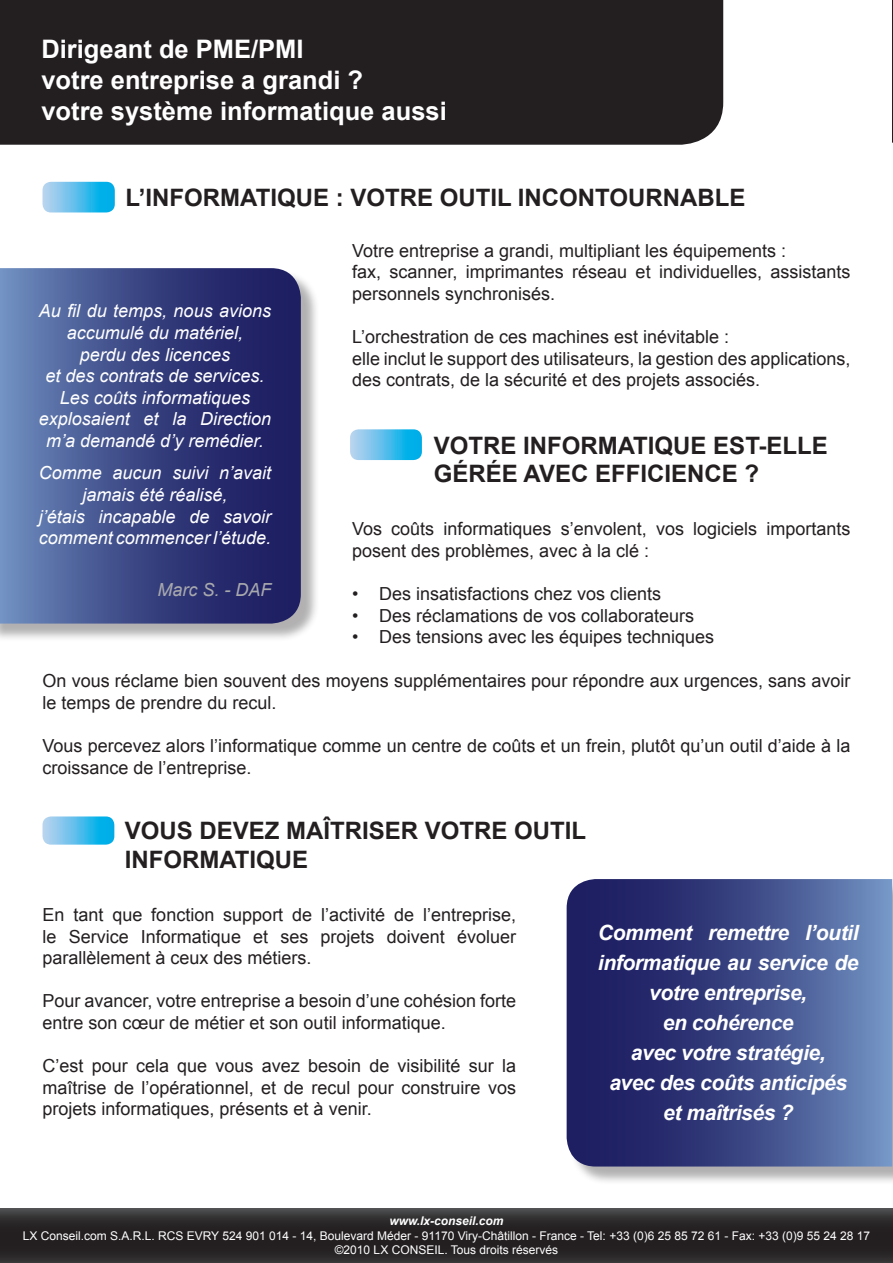
<style>
.page{position:relative;width:893px;height:1263px;background:#fff}
.page>*{position:absolute;margin:0;border:0;box-sizing:border-box;transform-origin:0 0}
.t1{font:700 25.5px "Arial";color:#fff}
.t2{font:700 24px/28.8px "Arial";color:#231f20}
.t3{font:italic 700 21px/30px "Arial";letter-spacing:-.02em;color:#fff;text-align:center}
.t4{font:18px/21.6px "Arial";color:#231f20}
.t5{font:italic 18px/21.6px "Arial";color:#fff;text-align:center}
.t6{font:italic 18px "Arial";color:#a8a9ad}
.t7{font:12px/14.4px "Arial";color:#fff;text-align:center}
.t8{font:italic 700 12px "Arial";color:#fff}
</style>
<div class="page">
<div style="left:0;top:0;width:723px;height:145px;background:#231f20"></div>
<svg style="left:892px;top:0;width:1px;height:143px"></svg>
<div style="left:569px;top:881px;width:324px;height:304px;background:#231f20;opacity:.35"></div>
<svg style="left:567px;top:879px;width:325px;height:287px;background:#3d4a87"></svg>
<div style="left:0;top:270px;width:319px;height:372px;background:#231f20;opacity:.35"></div>
<svg style="left:0;top:268px;width:301px;height:356px;background:#3d4986"></svg>
<svg style="left:0;top:1209px;width:893px;height:54px;background:#2b292a"></svg>
<svg style="left:43px;top:182px;width:72px;height:30px;background:#54bfeb"></svg>
<svg style="left:350px;top:429px;width:72px;height:31px;background:#58c0ec"></svg>
<svg style="left:43px;top:816px;width:71px;height:29px;background:#5ac1ec"></svg>
<p class="t1" style="left:41px;top:32px;width:264px">Dirigeant de PME/PMI</p>
<p class="t1" style="left:41px;top:63px;width:323px">votre entreprise a grandi ?</p>
<p class="t1" style="left:41px;top:94px;width:407px">votre système informatique aussi</p>
<p class="t2" style="left:125px;top:184px;width:621px">L’INFORMATIQUE : VOTRE OUTIL INCONTOURNABLE</p>
<p class="t5" style="left:39px;top:301px;width:234px">Au fil du temps, nous avions accumulé du matériel,</p>
<p class="t5" style="left:80px;top:344px;width:152px">perdu des licences</p>
<p class="t5" style="left:45px;top:365px;width:221px">et des contrats de services.</p>
<p class="t5" style="left:60px;top:387px;width:192px">Les coûts informatiques</p>
<p class="t5" style="left:39px;top:409px;width:234px">explosaient et la Direction m’a demandé d’y remédier.</p>
<p class="t5" style="left:39px;top:463px;width:234px">Comme aucun suivi n’avait jamais été réalisé,</p>
<p class="t5" style="left:39px;top:506px;width:234px;text-align:left">j’étais incapable de savoir comment commencer l’étude.</p>
<p class="t6" style="left:157px;top:578px;width:116px">Marc S. - DAF</p>
<p class="t4" style="left:352px;top:240px;width:436px">Votre entreprise a grandi, multipliant les équipements :</p>
<p class="t4" style="left:352px;top:261px;width:500px">fax, scanner, imprimantes réseau et individuelles, assistants personnels synchronisés.</p>
<p class="t4" style="left:352px;top:326px;width:379px">L’orchestration de ces machines est inévitable :</p>
<p class="t4" style="left:352px;top:348px;width:500px">elle inclut le support des utilisateurs, la gestion des applications, des contrats, de la sécurité et des projets associés.</p>
<p class="t2" style="left:434px;top:431px;width:396px">VOTRE INFORMATIQUE EST-ELLE<br>GÉRÉE AVEC EFFICIENCE ?</p>
<p class="t4" style="left:352px;top:518px;width:500px">Vos coûts informatiques s’envolent, vos logiciels importants posent des problèmes, avec à la clé :</p>
<p class="t4" style="left:352px;top:583px;width:311px">• Des insatisfactions chez vos clients</p>
<p class="t4" style="left:352px;top:605px;width:344px">• Des réclamations de vos collaborateurs</p>
<p class="t4" style="left:352px;top:626px;width:364px">• Des tensions avec les équipes techniques</p>
<p class="t4" style="left:43px;top:670px;width:809px">On vous réclame bien souvent des moyens supplémentaires pour répondre aux urgences, sans avoir le temps de prendre du recul.</p>
<p class="t4" style="left:43px;top:735px;width:809px">Vous percevez alors l’informatique comme un centre de coûts et un frein, plutôt qu’un outil d’aide à la croissance de l’entreprise.</p>
<p class="t2" style="left:125px;top:817px;width:463px">VOUS DEVEZ MAÎTRISER VOTRE OUTIL<br>INFORMATIQUE</p>
<p class="t4" style="left:43px;top:904px;width:475px;text-align:justify">En tant que fonction support de l’activité de l’entreprise, le Service Informatique et ses projets doivent évoluer parallèlement à ceux des métiers.</p>
<p class="t4" style="left:43px;top:990px;width:475px">Pour avancer, votre entreprise a besoin d’une cohésion forte</p>
<p class="t4" style="left:43px;top:1012px;width:405px">entre son cœur de métier et son outil informatique.</p>
<p class="t4" style="left:43px;top:1055px;width:475px;text-align:justify">C’est pour cela que vous avez besoin de visibilité sur la maîtrise de l’opérationnel, et de recul pour construire vos projets informatiques, présents et à venir.</p>
<p class="t3" style="left:598px;top:918px;width:262px">Comment remettre l’outil informatique au service de votre entreprise,</p>
<p class="t3" style="left:663px;top:1008px;width:132px">en cohérence</p>
<p class="t3" style="left:631px;top:1038px;width:196px">avec votre stratégie,</p>
<p class="t3" style="left:609px;top:1068px;width:239px">avec des coûts anticipés</p>
<p class="t3" style="left:663px;top:1098px;width:131px">et maîtrisés ?</p>
<p class="t8" style="left:389px;top:1213px;width:116px">www.lx-conseil.com</p>
<p class="t7" style="left:23px;top:1228px;width:849px">LX Conseil.com S.A.R.L. RCS EVRY 524 901 014 - 14, Boulevard Méder - 91170 Viry-Châtillon - France - Tel: +33 (0)6 25 85 72 61 - Fax: +33 (0)9 55 24 28 17 ©2010 LX CONSEIL. Tous droits réservés</p>
</div>
